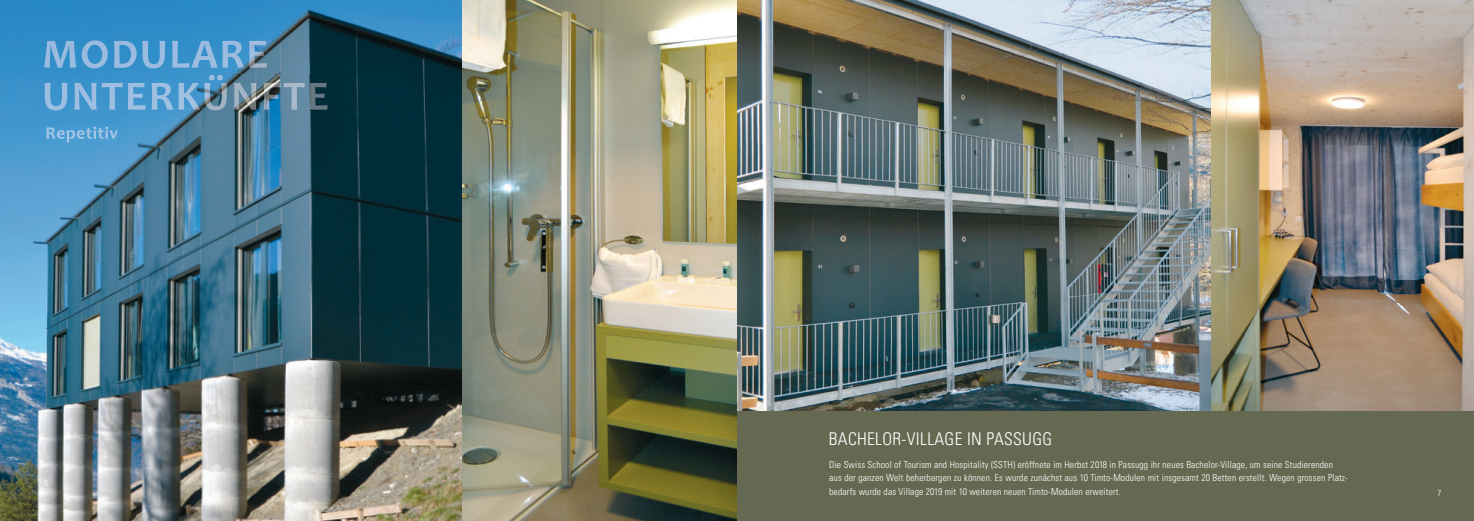
<style>
.page{position:relative;width:1474px;height:521px;background:#fff}
.page>*{position:absolute;margin:0;border:0;box-sizing:border-box;transform-origin:0 0}
.t1{font:300 condensed 17.5px "Univers";letter-spacing:.02em;color:#fff}
.t2{font:300 condensed 9.62px/13.1px "Univers";letter-spacing:.015em;color:#fff}
.t3{font:300 condensed 8.75px "Univers";color:#fff}
</style>
<div class="page">
<div style="left:734px;top:0;width:739px;height:521px;background:#666951"></div>
<img style="left:0;top:0;width:463px;height:521px">
<img style="left:463px;top:0;width:274px;height:521px">
<img style="left:737px;top:0;width:474px;height:410px">
<img style="left:44px;top:40px;width:223px;height:28px">
<img style="left:45px;top:75px;width:282px;height:35px">
<img style="left:1211px;top:0;width:262px;height:410px">
<img style="left:46px;top:127px;width:72px;height:15px">
<p class="t3" style="left:44px;top:478px;width:5px">6</p>
<h1 class="t1" style="left:828px;top:428px;width:225px">BACHELOR-VILLAGE IN PASSUGG</h1>
<p class="t2" style="left:829px;top:458px;width:520px">Die Swiss School of Tourism and Hospitality (SSTH) eröffnete im Herbst 2018 in Passugg ihr neues Bachelor-Village, um seine Studierenden aus der ganzen Welt beherbergen zu können. Es wurde zunächst aus 10 Timto-Modulen mit insgesamt 20 Betten erstellt. Wegen grossen Platz&shy;bedarfs wurde das Village 2019 mit 10 weiteren neuen Timto-Modulen erweitert.</p>
<p class="t3" style="left:1437px;top:487px;width:5px">7</p>
</div>
